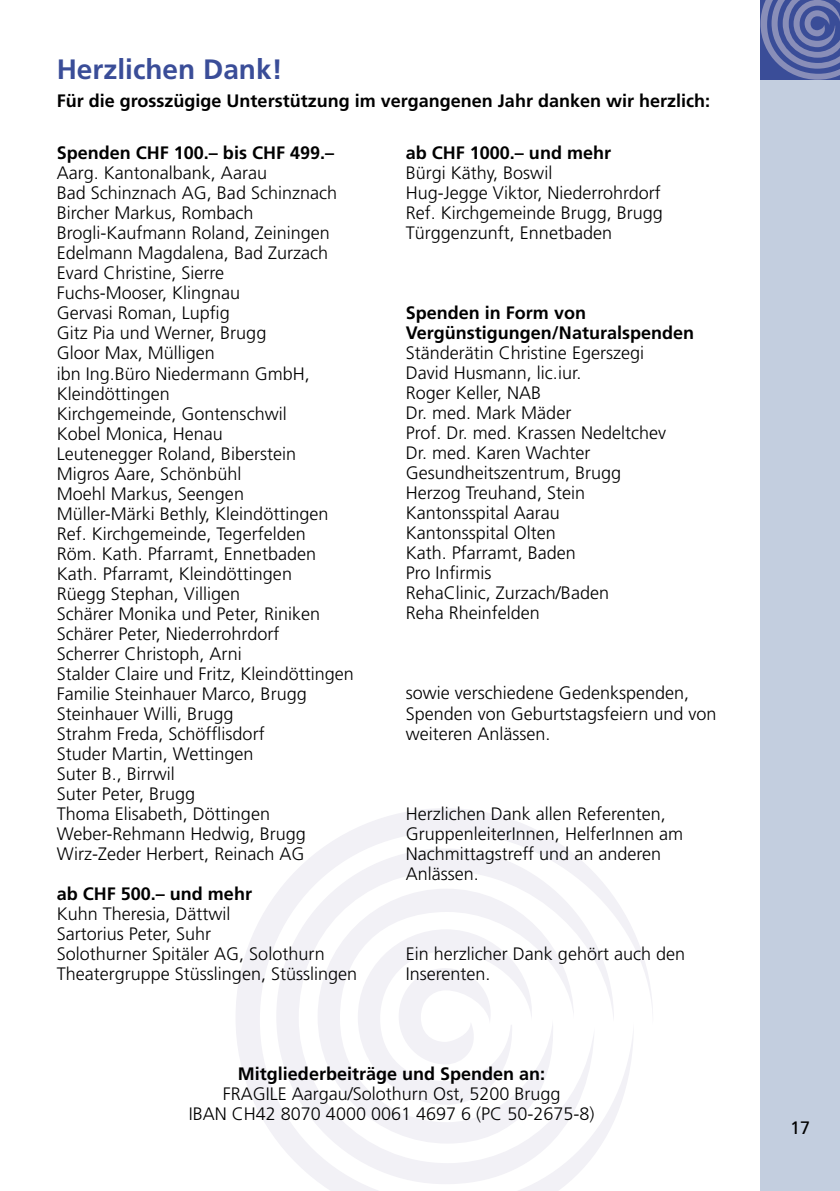
<style>
.page{position:relative;width:840px;height:1191px;background:#fff}
.page>*{position:absolute;margin:0;border:0;box-sizing:border-box;transform-origin:0 0}
.t1{font:700 28px "Frutiger";color:#3a4d98}
.t2{font:300 18px/20px "Frutiger";color:#000}
.t3{font:700 18px/20px "Frutiger";color:#000}
.t4{font:18px "Frutiger";color:#000}
</style>
<div class="page">
<div style="left:760px;top:80px;width:79px;height:1111px;background:#c3cedf"></div>
<svg style="left:760px;top:0;width:79px;height:79px;background:#5f6ba7"></svg>
<svg style="left:236px;top:808px;width:416px;height:383px"></svg>
<h1 class="t1" style="left:57px;top:52px;width:227px">Herzlichen Dank!</h1>
<p class="t3" style="left:57px;top:90px;width:654px">Für die grosszügige Unterstützung im vergangenen Jahr danken wir herzlich:</p>
<p class="t3" style="left:57px;top:143px;width:279px">Spenden CHF 100.– bis CHF 499.–</p>
<p class="t2" style="left:57px;top:163px;width:298px">Aarg. Kantonalbank, Aarau<br>Bad Schinznach AG, Bad Schinznach<br>Bircher Markus, Rombach<br>Brogli-Kaufmann Roland, Zeiningen<br>Edelmann Magdalena, Bad Zurzach<br>Evard Christine, Sierre<br>Fuchs-Mooser, Klingnau<br>Gervasi Roman, Lupfig<br>Gitz Pia und Werner, Brugg<br>Gloor Max, Mülligen<br>ibn Ing.Büro Niedermann GmbH,<br>Kleindöttingen<br>Kirchgemeinde, Gontenschwil<br>Kobel Monica, Henau<br>Leutenegger Roland, Biberstein<br>Migros Aare, Schönbühl<br>Moehl Markus, Seengen<br>Müller-Märki Bethly, Kleindöttingen<br>Ref. Kirchgemeinde, Tegerfelden<br>Röm. Kath. Pfarramt, Ennetbaden<br>Kath. Pfarramt, Kleindöttingen<br>Rüegg Stephan, Villigen<br>Schärer Monika und Peter, Riniken<br>Schärer Peter, Niederrohrdorf<br>Scherrer Christoph, Arni<br>Stalder Claire und Fritz, Kleindöttingen<br>Familie Steinhauer Marco, Brugg<br>Steinhauer Willi, Brugg<br>Strahm Freda, Schöfflisdorf<br>Studer Martin, Wettingen<br>Suter B., Birrwil<br>Suter Peter, Brugg<br>Thoma Elisabeth, Döttingen<br>Weber-Rehmann Hedwig, Brugg<br>Wirz-Zeder Herbert, Reinach AG</p>
<p class="t3" style="left:57px;top:883px;width:197px">ab CHF 500.– und mehr</p>
<p class="t2" style="left:57px;top:903px;width:302px">Kuhn Theresia, Dättwil<br>Sartorius Peter, Suhr<br>Solothurner Spitäler AG, Solothurn<br>Theatergruppe Stüsslingen, Stüsslingen</p>
<p class="t3" style="left:405px;top:143px;width:207px">ab CHF 1000.– und mehr</p>
<p class="t2" style="left:405px;top:163px;width:258px">Bürgi Käthy, Boswil<br>Hug-Jegge Viktor, Niederrohrdorf<br>Ref. Kirchgemeinde Brugg, Brugg<br>Türggenzunft, Ennetbaden</p>
<p class="t3" style="left:405px;top:303px;width:290px">Spenden in Form von<br>Vergünstigungen/Naturalspenden</p>
<p class="t2" style="left:405px;top:343px;width:262px">Ständerätin Christine Egerszegi<br>David Husmann, lic.iur.<br>Roger Keller, NAB<br>Dr. med. Mark Mäder<br>Prof. Dr. med. Krassen Nedeltchev<br>Dr. med. Karen Wachter<br>Gesundheitszentrum, Brugg<br>Herzog Treuhand, Stein<br>Kantonsspital Aarau<br>Kantonsspital Olten<br>Kath. Pfarramt, Baden<br>Pro Infirmis<br>RehaClinic, Zurzach/Baden<br>Reha Rheinfelden</p>
<p class="t2" style="left:405px;top:683px;width:312px">sowie verschiedene Gedenkspenden,<br>Spenden von Geburtstagsfeiern und von weiteren Anlässen.</p>
<p class="t2" style="left:405px;top:803px;width:279px">Herzlichen Dank allen Referenten,<br>GruppenleiterInnen, HelferInnen am<br>Nachmittagstreff und an anderen<br>Anlässen.</p>
<p class="t2" style="left:405px;top:943px;width:281px">Ein herzlicher Dank gehört auch den<br>Inserenten.</p>
<p class="t3" style="left:238px;top:1063px;width:309px">Mitgliederbeiträge und Spenden an:</p>
<p class="t2" style="left:189px;top:1083px;width:407px;text-align:center">FRAGILE Aargau/Solothurn Ost, 5200 Brugg<br>IBAN CH42 8070 4000 0061 4697 6 (PC 50-2675-8)</p>
<p class="t4" style="left:789px;top:1117px;width:22px">17</p>
</div>
